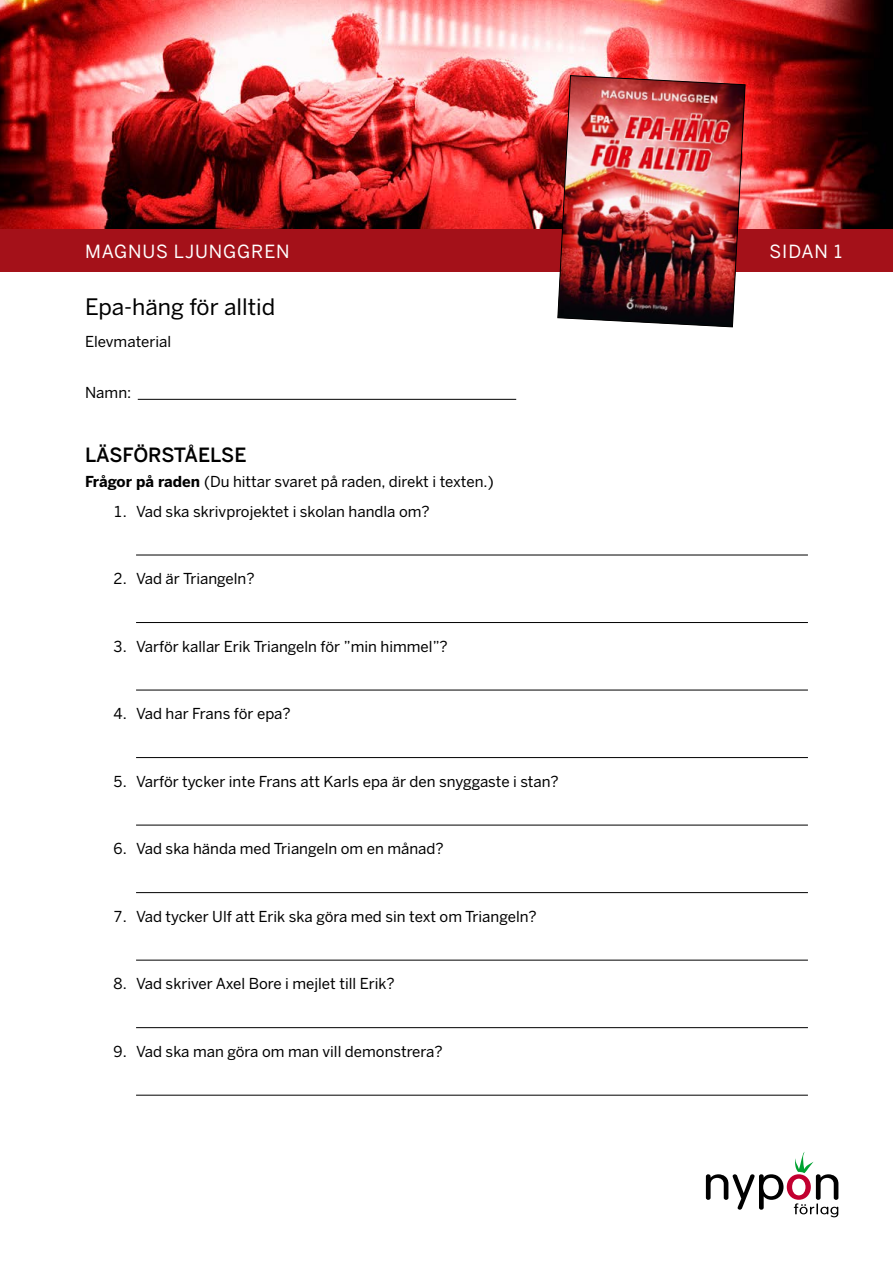
<style>
.page{position:relative;width:893px;height:1263px;background:#fff}
.page>*{position:absolute;margin:0;border:0;box-sizing:border-box;transform-origin:0 0}
.t1{font:22.5px "Benton Sans";color:#000}
.t2{font:500 19.5px "Benton Sans";letter-spacing:-.005em;color:#000}
.t3{font:18px "Benton Sans";letter-spacing:.05em;color:#fff}
.t4{font:15px "Benton Sans";color:#000}
.s1{font-weight:700}
</style>
<div class="page">
<img style="left:0;top:0;width:893px;height:230px">
<div style="left:0;top:230px;width:893px;height:42px;background:#a41119"></div>
<img style="left:557px;top:75px;width:189px;height:253px">
<svg style="left:706px;top:1152px;width:132px;height:65px"></svg>
<hr style="left:138px;top:399px;width:378px;height:1px;background:#000">
<hr style="left:136px;top:555px;width:672px;height:1px;background:#000">
<hr style="left:136px;top:622px;width:672px;height:1px;background:#000">
<hr style="left:136px;top:690px;width:672px;height:1px;background:#000">
<hr style="left:136px;top:757px;width:672px;height:1px;background:#000">
<hr style="left:136px;top:825px;width:672px;height:1px;background:#000">
<hr style="left:136px;top:892px;width:672px;height:1px;background:#000">
<hr style="left:136px;top:960px;width:672px;height:1px;background:#000">
<hr style="left:136px;top:1027px;width:672px;height:1px;background:#000">
<hr style="left:136px;top:1095px;width:672px;height:1px;background:#000">
<p class="t3" style="left:85px;top:241px;width:206px">MAGNUS LJUNGGREN</p>
<h1 class="t1" style="left:85px;top:294px;width:192px">Epa-häng för alltid</h1>
<p class="t4" style="left:85px;top:333px;width:88px">Elevmaterial</p>
<p class="t4" style="left:85px;top:384px;width:48px">Namn:</p>
<h2 class="t2" style="left:85px;top:443px;width:163px">LÄSFÖRSTÅELSE</h2>
<p class="t4" style="left:85px;top:473px;width:410px"><span class="s1">Frågor på raden</span> (Du hittar svaret på raden, direkt i texten.)</p>
<p class="t4" style="left:113px;top:502px;width:318px">1. Vad ska skrivprojektet i skolan handla om?</p>
<p class="t4" style="left:113px;top:570px;width:143px">2. Vad är Triangeln?</p>
<p class="t4" style="left:113px;top:637px;width:336px">3. Varför kallar Erik Triangeln för ”min himmel”?</p>
<p class="t4" style="left:113px;top:705px;width:179px">4. Vad har Frans för epa?</p>
<p class="t4" style="left:113px;top:772px;width:447px">5. Varför tycker inte Frans att Karls epa är den snyggaste i stan?</p>
<p class="t4" style="left:113px;top:840px;width:332px">6. Vad ska hända med Triangeln om en månad?</p>
<p class="t4" style="left:113px;top:907px;width:425px">7. Vad tycker Ulf att Erik ska göra med sin text om Triangeln?</p>
<p class="t4" style="left:113px;top:975px;width:283px">8. Vad skriver Axel Bore i mejlet till Erik?</p>
<p class="t4" style="left:113px;top:1042px;width:331px">9. Vad ska man göra om man vill demonstrera?</p>
<p class="t3" style="left:769px;top:241px;width:74px">SIDAN 1</p>
</div>
